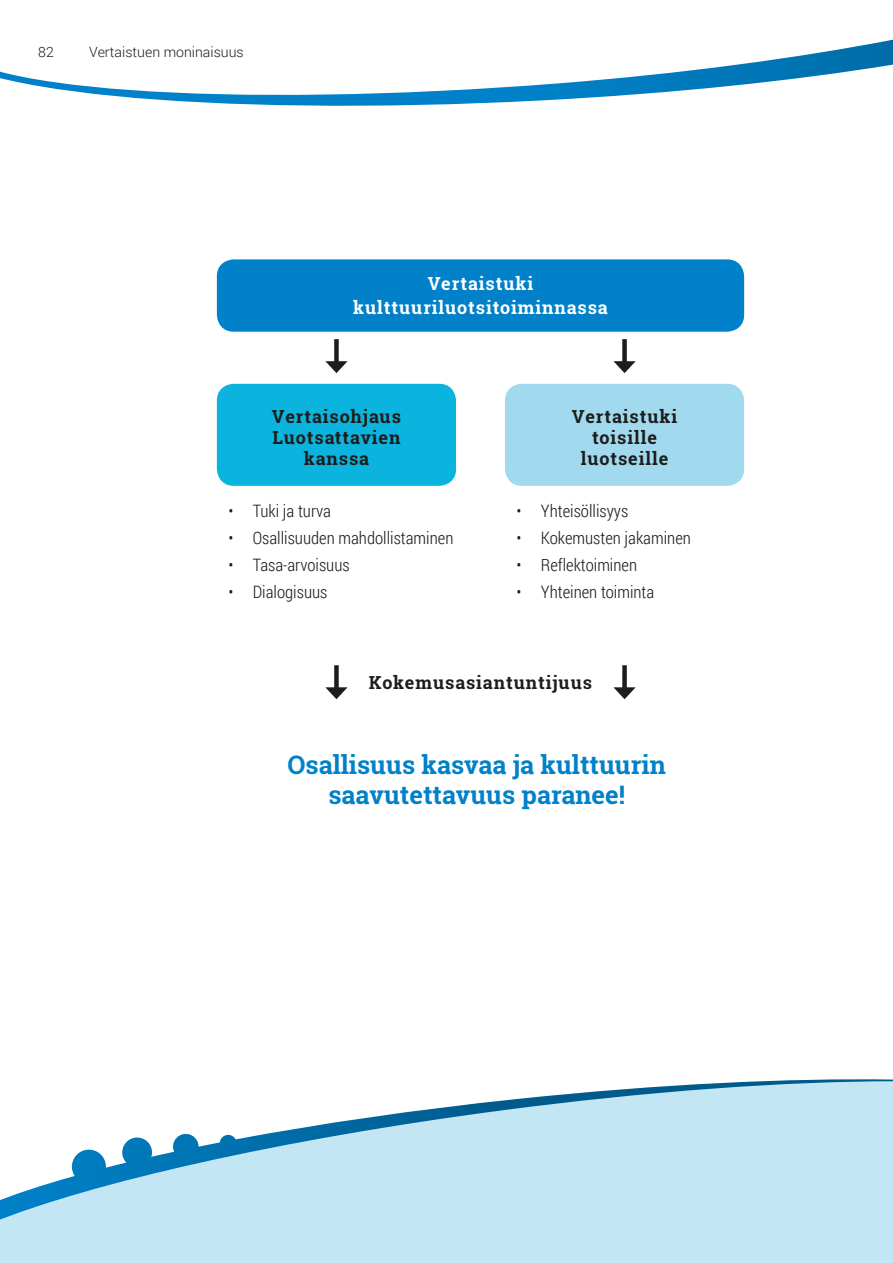
<style>
.page{position:relative;width:893px;height:1263px;background:#fff}
.page>*{position:absolute;margin:0;border:0;box-sizing:border-box;transform-origin:0 0}
.t1{font:700 25.5px/30px "Roboto Slab";color:#0081c9;text-align:center}
.t2{font:700 18px/21px "Roboto Slab";letter-spacing:.05em;color:#1d1d1b;text-align:center}
.t3{font:700 18px/24px "Roboto Slab";letter-spacing:.05em;color:#fff;text-align:center}
.t4{font:300 17.1px "Roboto Condensed";color:#1d1d1b}
.t5{font:300 14.1px "Roboto";color:#1d1d1b}
</style>
<div class="page">
<svg style="left:0;top:39px;width:893px;height:67px"></svg>
<div style="left:0;top:1223px;width:893px;height:40px;background:#c2e6f4"></div>
<svg style="left:0;top:1079px;width:893px;height:144px"></svg>
<div style="left:217px;top:259px;width:527px;height:73px;background:#0081c9;border-radius:17px"></div>
<div style="left:217px;top:384px;width:239px;height:102px;background:#0bb4de;border-radius:17px"></div>
<div style="left:505px;top:384px;width:239px;height:102px;background:#a1daee;border-radius:17px"></div>
<div style="left:334px;top:339px;width:5px;height:26px;background:#1d1d1b"></div>
<svg style="left:325px;top:361px;width:23px;height:12px"></svg>
<div style="left:622px;top:339px;width:5px;height:26px;background:#1d1d1b"></div>
<svg style="left:613px;top:361px;width:23px;height:12px"></svg>
<div style="left:334px;top:665px;width:5px;height:26px;background:#1d1d1b"></div>
<svg style="left:325px;top:687px;width:23px;height:12px"></svg>
<div style="left:622px;top:665px;width:5px;height:26px;background:#1d1d1b"></div>
<svg style="left:613px;top:687px;width:23px;height:12px"></svg>
<p class="t5" style="left:38px;top:43px;width:17px">82</p>
<p class="t5" style="left:89px;top:43px;width:156px">Vertaistuen moninaisuus</p>
<p class="t3" style="left:353px;top:271px;width:256px">Vertaistuki kulttuuriluotsitoiminnassa</p>
<p class="t2" style="left:272px;top:406px;width:131px">Vertaisohjaus<br>Luotsattavien kanssa</p>
<p class="t2" style="left:572px;top:406px;width:107px">Vertaistuki toisille luotseille</p>
<p class="t4" style="left:229px;top:499px;width:104px">• Tuki ja turva</p>
<p class="t4" style="left:229px;top:526px;width:226px">• Osallisuuden mahdollistaminen</p>
<p class="t4" style="left:229px;top:553px;width:123px">• Tasa-arvoisuus</p>
<p class="t4" style="left:229px;top:580px;width:100px">• Dialogisuus</p>
<p class="t4" style="left:517px;top:499px;width:113px">• Yhteisöllisyys</p>
<p class="t4" style="left:517px;top:526px;width:176px">• Kokemusten jakaminen</p>
<p class="t4" style="left:517px;top:553px;width:122px">• Reflektoiminen</p>
<p class="t4" style="left:517px;top:580px;width:139px">• Yhteinen toiminta</p>
<p class="t2" style="left:369px;top:672px;width:225px">Kokemusasiantuntijuus</p>
<h1 class="t1" style="left:287px;top:750px;width:380px">Osallisuus kasvaa ja kulttuurin saavutettavuus paranee!</h1>
</div>
